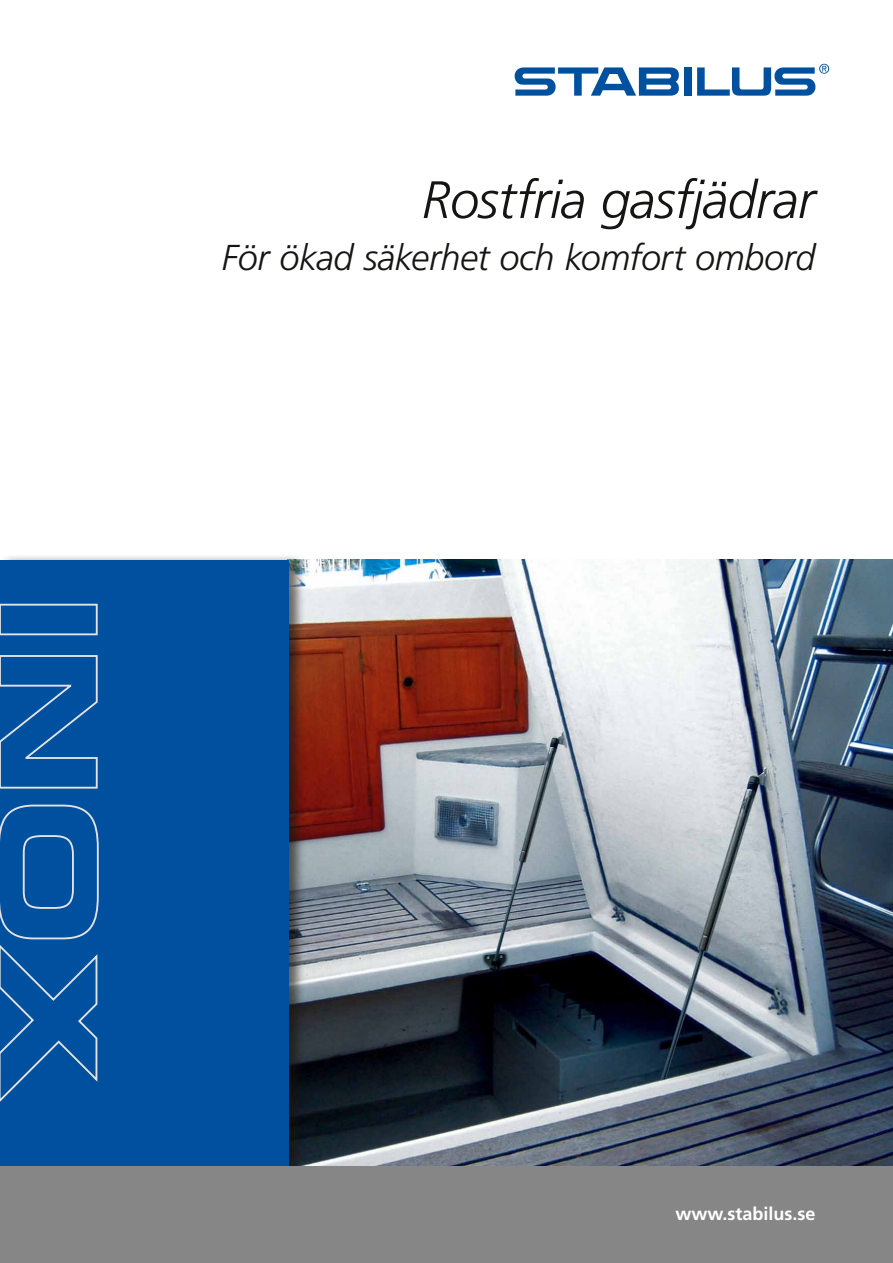
<style>
.page{position:relative;width:893px;height:1263px;background:#fff}
.page>*{position:absolute;margin:0;border:0;box-sizing:border-box;transform-origin:0 0}
.t1{font:italic 300 52.5px "Frutiger";letter-spacing:-.015em;color:#161513}
.t2{font:italic 300 36px "Frutiger";letter-spacing:-.01em;color:#161513}
.t3{font:700 18px "Frutiger";color:#fff}
</style>
<div class="page">
<img style="left:305px;top:560px;width:588px;height:606px">
<div style="left:0;top:553px;width:305px;height:644px;background:#161513;opacity:.62"></div>
<div style="left:0;top:560px;width:288px;height:626px;background:#0050a0"></div>
<div style="left:0;top:1166px;width:893px;height:97px;background:#868686"></div>
<div style="left:684px;top:67px;width:7px;height:29px;background:#0050a0"></div>
<svg style="left:515px;top:67px;width:164px;height:29px"></svg>
<svg style="left:697px;top:64px;width:132px;height:32px"></svg>
<svg style="left:0;top:603px;width:99px;height:499px"></svg>
<h1 class="t1" style="left:422px;top:170px;width:395px">Rostfria gasfjädrar</h1>
<p class="t2" style="left:222px;top:237px;width:595px">För ökad säkerhet och komfort ombord</p>
<p class="t3" style="left:675px;top:1203px;width:142px">www.stabilus.se</p>
</div>
